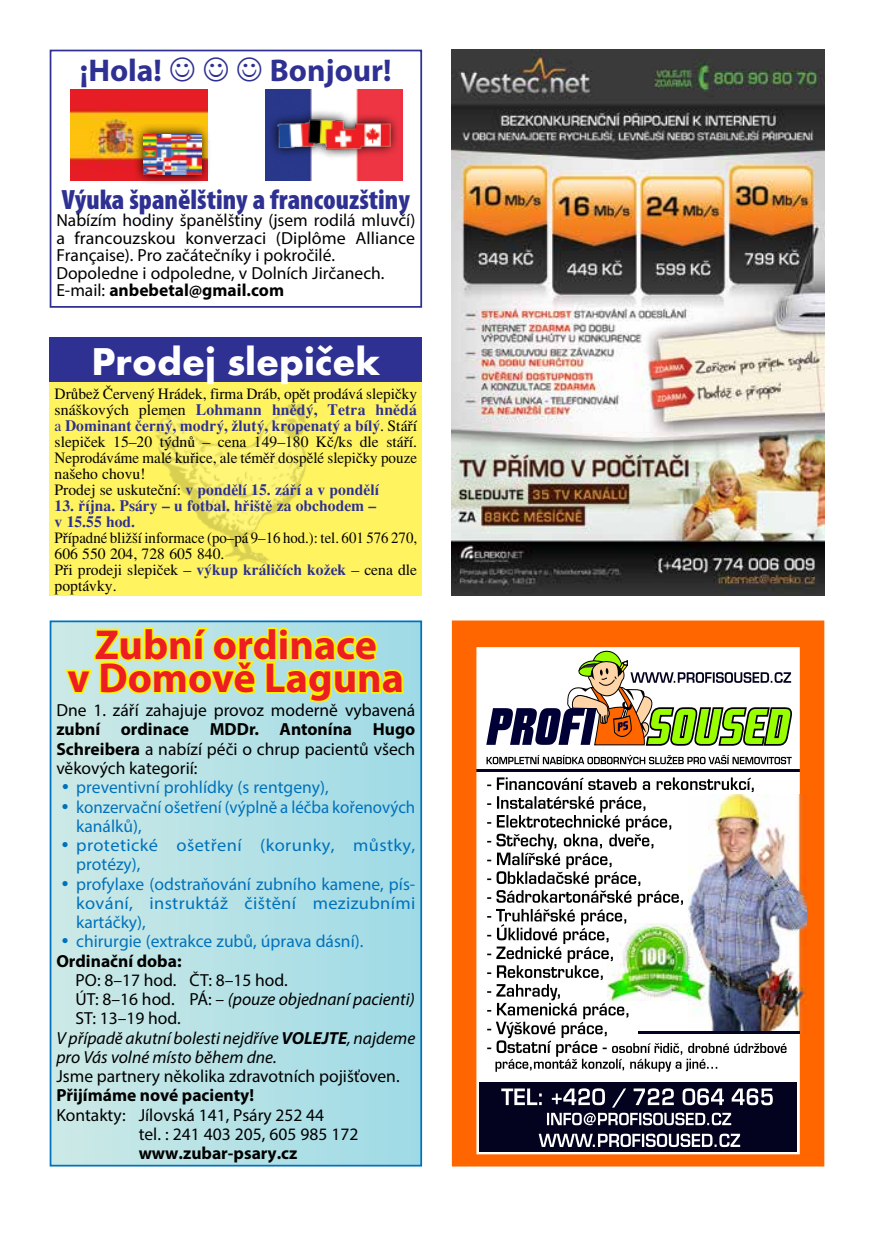
<style>
.page{position:relative;width:874px;height:1241px;background:#fff}
.page>*{position:absolute;margin:0;border:0;box-sizing:border-box;transform-origin:0 0}
.t1{font:700 42px/33.2px "Myriad Pro";color:#ed1d24;text-align:center}
.t2{font:700 40.25px "Futura TOT";color:#fff}
.t3{font:700 31.5px "Myriad Pro";color:#2e3092}
.t4{font:900 condensed 28px "Myriad Pro";color:#2e3092}
.t5{font:17.5px/17.5px "Myriad Pro";color:#000}
.t6{font:17.5px/19.2px "Myriad Pro";color:#0072bc}
.t7{font:italic 17.5px "Myriad Pro";color:#000}
.t8{font:700 17.5px "Myriad Pro";color:#000}
.t9{font:15.75px/15.9px "Times CE";color:#000}
.t10{font:15.75px/15.9px "Times CE";color:#000;scale:.94 1}
.t11{font:700 15.75px/15.9px "Times CE";color:#2e3092}
.s1{font-weight:700}
.s2{font-weight:700;color:#2e3092}
.s3{color:#2e3092}
.s4{font-style:normal}
</style>
<div class="page">
<div style="left:50px;top:337px;width:372px;height:258px;background:#fff45f"></div>
<img style="left:155px;top:404px;width:154px;height:160px">
<div style="left:50px;top:337px;width:372px;height:45px;background:#2e3092"></div>
<div style="left:50px;top:50px;width:372px;height:258px;border:2px solid #2e3092"></div>
<img style="left:265px;top:89px;width:137px;height:91px">
<img style="left:71px;top:89px;width:136px;height:91px">
<svg style="left:267px;top:109px;width:132px;height:51px;background:#9c6586"></svg>
<img style="left:277px;top:119px;width:113px;height:32px">
<svg style="left:133px;top:124px;width:76px;height:59px;background:#ca782b"></svg>
<img style="left:144px;top:134px;width:57px;height:41px">
<div style="left:50px;top:621px;width:371px;height:544px;background:linear-gradient(to right,#cce9e6,#9edae6)"></div>
<svg style="left:63px;top:595px;width:343px;height:161px"></svg>
<div style="left:50px;top:620px;width:372px;height:546px;border:2px solid #0072bc"></div>
<svg style="left:451px;top:620px;width:372px;height:546px;fill:#f60"></svg>
<svg style="left:538px;top:1133px;width:201px;height:13px"></svg>
<svg style="left:501px;top:1088px;width:271px;height:37px"></svg>
<svg style="left:486px;top:645px;width:306px;height:101px"></svg>
<svg style="left:487px;top:777px;width:299px;height:294px"></svg>
<img style="left:688px;top:794px;width:118px;height:238px">
<hr style="left:637px;top:1030px;width:162px;height:3px;background:#03031f">
<img style="left:451px;top:50px;width:372px;height:545px">
<svg style="left:63px;top:784px;width:5px;height:5px"></svg>
<svg style="left:63px;top:803px;width:5px;height:5px"></svg>
<svg style="left:63px;top:842px;width:5px;height:5px"></svg>
<svg style="left:63px;top:880px;width:5px;height:5px"></svg>
<svg style="left:63px;top:938px;width:5px;height:5px"></svg>
<h3 class="t3" style="left:80px;top:49px;width:84px">¡Hola!</h3>
<h3 class="t3" style="left:270px;top:49px;width:123px">Bonjour!</h3>
<h3 class="t4" style="left:62px;top:184px;width:349px">Výuka španělštiny a francouzštiny</h3>
<p class="t5" style="left:56px;top:211px;width:360px">Nabízím hodiny španělštiny (jsem rodilá mluvčí) a francouzskou konverzaci (Diplôme Alliance Française). Pro začátečníky i pokročilé.<br>Dopoledne i odpoledne, v Dolních Jirčanech.<br>E-mail: <span class="s1">anbebetal@gmail.com</span></p>
<h2 class="t2" style="left:91px;top:336px;width:290px">Prodej slepiček</h2>
<p class="t9" style="left:55px;top:386px;width:364px">Drůbež Červený Hrádek, firma Dráb, opět prodává slepičky snáškových plemen <span class="s2">Lohmann hnědý, Tetra hnědá </span><span class="s3">a</span> <span class="s2">Dominant černý, modrý, žlutý, kropenatý a bílý</span>. Stáří slepiček 15–20 týdnů – cena 149–180 Kč/ks dle stáří.<br>Neprodáváme malé kuřice, ale téměř dospělé slepičky pouze našeho chovu!<br>Prodej se uskuteční: <span class="s2">v pondělí 15. září a v pondělí</span></p>
<p class="t11" style="left:55px;top:497px;width:323px">13. října. Psáry – u fotbal. hřiště za obchodem – v 15.55 hod.</p>
<p class="t10" style="left:55px;top:529px;width:387px">Případné bližší informace (po–pá 9–16 hod.): tel. 601 576 270, 606 550 204, 728 605 840.<br>Při prodeji slepiček – <span class="s2">výkup králičích kožek</span> – cena dle poptávky.</p>
<h1 class="t1" style="left:68px;top:626px;width:338px">Zubní ordinace<br>v Domově Laguna</h1>
<p class="t5" style="left:56px;top:701px;width:360px">Dne 1. září zahajuje provoz moderně vybavená</p>
<p class="t5" style="left:56px;top:719px;width:360px;line-height:19.2px;text-align:justify"><span class="s1">zubní ordinace MDDr. Antonína Hugo Schreibera</span> a nabízí péči o chrup pacientů všech věkových kategorií:</p>
<p class="t6" style="left:76px;top:777px;width:340px">preventivní prohlídky (s rentgeny), konzervační ošetření (výplně a léčba kořenových kanálků),<br>protetické ošetření (korunky, můstky, protézy),<br>profylaxe (odstraňování zubního kamene, pís&shy;kování, instruktáž čištění mezizubními kartáčky),<br>chirurgie (extrakce zubů, úprava dásní).</p>
<p class="t8" style="left:56px;top:949px;width:127px">Ordinační doba:</p>
<p class="t5" style="left:76px;top:970px;width:213px">PO: 8–17 hod. ČT: 8–15 hod.</p>
<p class="t7" style="left:76px;top:988px;width:340px"><span class="s4">ÚT: 8–16 hod. PÁ: –</span> (pouze objednaní pacienti)</p>
<p class="t5" style="left:76px;top:1009px;width:107px">ST: 13–19 hod.</p>
<p class="t7" style="left:56px;top:1026px;width:360px">V případě akutní bolesti nejdříve <span class="s1">VOLEJTE</span>, najdeme</p>
<p class="t7" style="left:56px;top:1046px;width:222px">pro Vás volné místo během dne.</p>
<p class="t5" style="left:56px;top:1067px;width:344px">Jsme partnery několika zdravotních pojišťoven.</p>
<p class="t8" style="left:56px;top:1083px;width:199px">Přijímáme nové pacienty!</p>
<p class="t5" style="left:139px;top:1104px;width:221px;line-height:19.2px;text-indent:-82px">Kontakty: Jílovská 141, Psáry 252 44<br>tel. : 241 403 205, 605 985 172</p>
<p class="t8" style="left:139px;top:1141px;width:160px">www.zubar-psary.cz</p>
</div>
